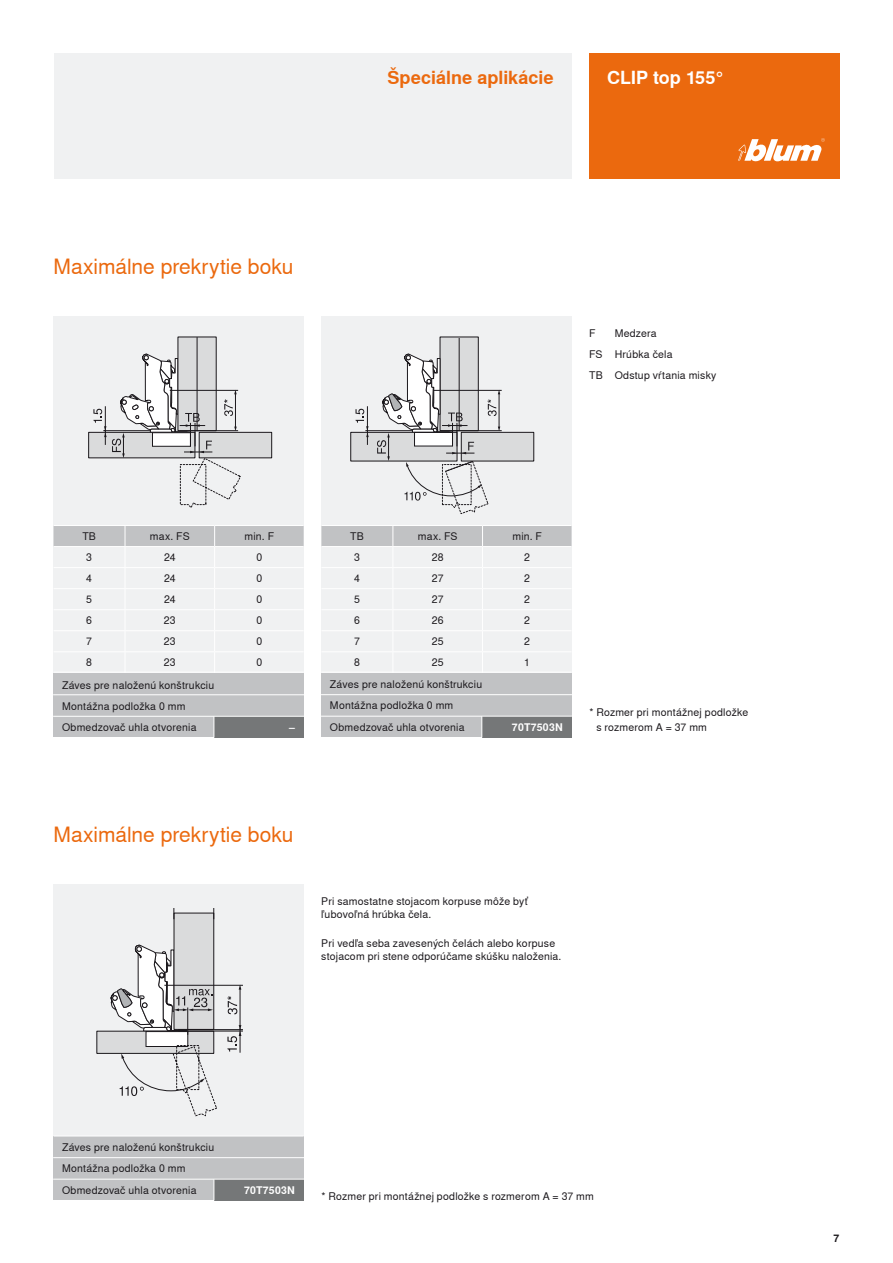
<style>
.page{position:relative;width:893px;height:1263px;background:#fff}
.page>*{position:absolute;margin:0;border:0;box-sizing:border-box;transform-origin:0 0}
.t1{font:21px "Nimbus Sans Global";color:#eb690e}
.t2{font:700 18px "Nimbus Sans Global";color:#eb690e}
.t3{font:700 18px "Nimbus Sans Global";color:#fff}
.t4{font:10.5px/21px "Nimbus Sans Global";letter-spacing:.02em;color:#1b181c}
.t5{font:700 10.5px "Nimbus Sans Global";letter-spacing:.025em;color:#fff}
.t6{font:700 10.5px "Nimbus Sans Global";color:#1b181c}
</style>
<div class="page">
<div style="left:321px;top:316px;width:250px;height:356px;background:#f0f1f2"></div>
<div style="left:54px;top:884px;width:250px;height:256px;background:#f0f1f2"></div>
<div style="left:321px;top:673px;width:250px;height:64px;background:#c1c2c4"></div>
<div style="left:54px;top:1136px;width:250px;height:64px;background:#c1c2c4"></div>
<svg style="left:350px;top:336px;width:185px;height:178px"></svg>
<div style="left:589px;top:54px;width:250px;height:125px;background:#eb690e"></div>
<div style="left:54px;top:54px;width:517px;height:125px;background:#f0f1f2"></div>
<svg style="left:738px;top:138px;width:87px;height:23px"></svg>
<div style="left:482px;top:716px;width:89px;height:21px;background:#757778"></div>
<div style="left:214px;top:1179px;width:90px;height:21px;background:#757778"></div>
<svg style="left:321px;top:526px;width:250px;height:146px"></svg>
<hr style="left:321px;top:525px;width:72px;height:1px;background:#fff">
<hr style="left:393px;top:525px;width:89px;height:1px;background:#fff">
<hr style="left:482px;top:525px;width:89px;height:1px;background:#fff">
<hr style="left:54px;top:1136px;width:250px;height:1px;background:#fff">
<hr style="left:321px;top:694px;width:251px;height:1px;background:#fff">
<hr style="left:321px;top:716px;width:251px;height:1px;background:#fff">
<svg style="left:54px;top:316px;width:250px;height:800px"></svg>
<svg style="left:481px;top:716px;width:1px;height:21px"></svg>
<hr style="left:53px;top:1157px;width:251px;height:1px;background:#fff">
<hr style="left:53px;top:1179px;width:251px;height:1px;background:#fff">
<svg style="left:214px;top:1179px;width:1px;height:21px"></svg>
<h2 class="t2" style="left:387px;top:64px;width:168px">Špeciálne aplikácie</h2>
<h2 class="t3" style="left:607px;top:64px;width:119px">CLIP top 155°</h2>
<h1 class="t1" style="left:54px;top:250px;width:241px">Maximálne prekrytie boku</h1>
<p class="t4" style="left:589px;top:322px;width:129px;text-indent:26px">Medzera<br>FS Hrúbka čela<br>TB Odstup vŕtania misky</p>
<p class="t4" style="left:589px;top:322px;width:8px">F</p>
<p class="t4" style="left:82px;top:525px;width:15px">TB</p>
<p class="t4" style="left:150px;top:525px;width:41px">max. FS</p>
<p class="t4" style="left:244px;top:525px;width:31px">min. F</p>
<p class="t4" style="left:86px;top:546px;width:7px">3</p>
<p class="t4" style="left:164px;top:546px;width:13px">24</p>
<p class="t4" style="left:256px;top:546px;width:7px">0</p>
<p class="t4" style="left:86px;top:567px;width:7px">4</p>
<p class="t4" style="left:164px;top:567px;width:13px">24</p>
<p class="t4" style="left:256px;top:567px;width:7px">0</p>
<p class="t4" style="left:86px;top:588px;width:7px">5</p>
<p class="t4" style="left:164px;top:588px;width:13px">24</p>
<p class="t4" style="left:256px;top:588px;width:7px">0</p>
<p class="t4" style="left:86px;top:609px;width:7px">6</p>
<p class="t4" style="left:164px;top:609px;width:13px">23</p>
<p class="t4" style="left:256px;top:609px;width:7px">0</p>
<p class="t4" style="left:86px;top:630px;width:7px">7</p>
<p class="t4" style="left:164px;top:630px;width:13px">23</p>
<p class="t4" style="left:256px;top:630px;width:7px">0</p>
<p class="t4" style="left:86px;top:652px;width:7px">8</p>
<p class="t4" style="left:164px;top:652px;width:13px">23</p>
<p class="t4" style="left:256px;top:652px;width:7px">0</p>
<p class="t4" style="left:350px;top:525px;width:15px">TB</p>
<p class="t4" style="left:418px;top:525px;width:41px">max. FS</p>
<p class="t4" style="left:512px;top:525px;width:31px">min. F</p>
<p class="t4" style="left:354px;top:546px;width:7px">3</p>
<p class="t4" style="left:432px;top:546px;width:13px">28</p>
<p class="t4" style="left:524px;top:546px;width:7px">2</p>
<p class="t4" style="left:354px;top:567px;width:7px">4</p>
<p class="t4" style="left:432px;top:567px;width:13px">27</p>
<p class="t4" style="left:524px;top:567px;width:7px">2</p>
<p class="t4" style="left:354px;top:588px;width:7px">5</p>
<p class="t4" style="left:432px;top:588px;width:13px">27</p>
<p class="t4" style="left:524px;top:588px;width:7px">2</p>
<p class="t4" style="left:354px;top:609px;width:7px">6</p>
<p class="t4" style="left:432px;top:609px;width:13px">26</p>
<p class="t4" style="left:524px;top:609px;width:7px">2</p>
<p class="t4" style="left:354px;top:630px;width:7px">7</p>
<p class="t4" style="left:432px;top:630px;width:13px">25</p>
<p class="t4" style="left:524px;top:630px;width:7px">2</p>
<p class="t4" style="left:354px;top:652px;width:7px">8</p>
<p class="t4" style="left:432px;top:652px;width:13px">25</p>
<p class="t4" style="left:524px;top:652px;width:7px">1</p>
<p class="t4" style="left:62px;top:674px;width:154px">Záves pre naloženú konštrukciu</p>
<p class="t4" style="left:330px;top:674px;width:154px">Záves pre naloženú konštrukciu</p>
<p class="t4" style="left:62px;top:695px;width:125px">Montážna podložka 0 mm</p>
<p class="t4" style="left:330px;top:695px;width:125px">Montážna podložka 0 mm</p>
<p class="t4" style="left:62px;top:716px;width:136px">Obmedzovač uhla otvorenia</p>
<p class="t4" style="left:330px;top:716px;width:136px">Obmedzovač uhla otvorenia</p>
<p class="t5" style="left:289px;top:719px;width:7px">–</p>
<p class="t5" style="left:512px;top:719px;width:53px">70T7503N</p>
<p class="t4" style="left:596px;top:704px;width:153px;line-height:15px;text-indent:-7px">* Rozmer pri montážnej podložke s rozmerom A = 37 mm</p>
<h1 class="t1" style="left:54px;top:819px;width:241px">Maximálne prekrytie boku</h1>
<p class="t4" style="left:321px;top:895px;width:208px;line-height:12.6px">Pri samostatne stojacom korpuse môže byť ľubovoľná hrúbka čela.</p>
<p class="t4" style="left:321px;top:937px;width:242px;line-height:12.6px">Pri vedľa seba zavesených čelách alebo korpuse stojacom pri stene odporúčame skúšku naloženia.</p>
<p class="t4" style="left:62px;top:1137px;width:154px">Záves pre naloženú konštrukciu<br>Montážna podložka 0 mm<br>Obmedzovač uhla otvorenia</p>
<p class="t5" style="left:244px;top:1182px;width:53px">70T7503N</p>
<p class="t4" style="left:321px;top:1185px;width:274px">* Rozmer pri montážnej podložke s rozmerom A = 37 mm</p>
<p class="t6" style="left:833px;top:1230px;width:7px">7</p>
</div>
